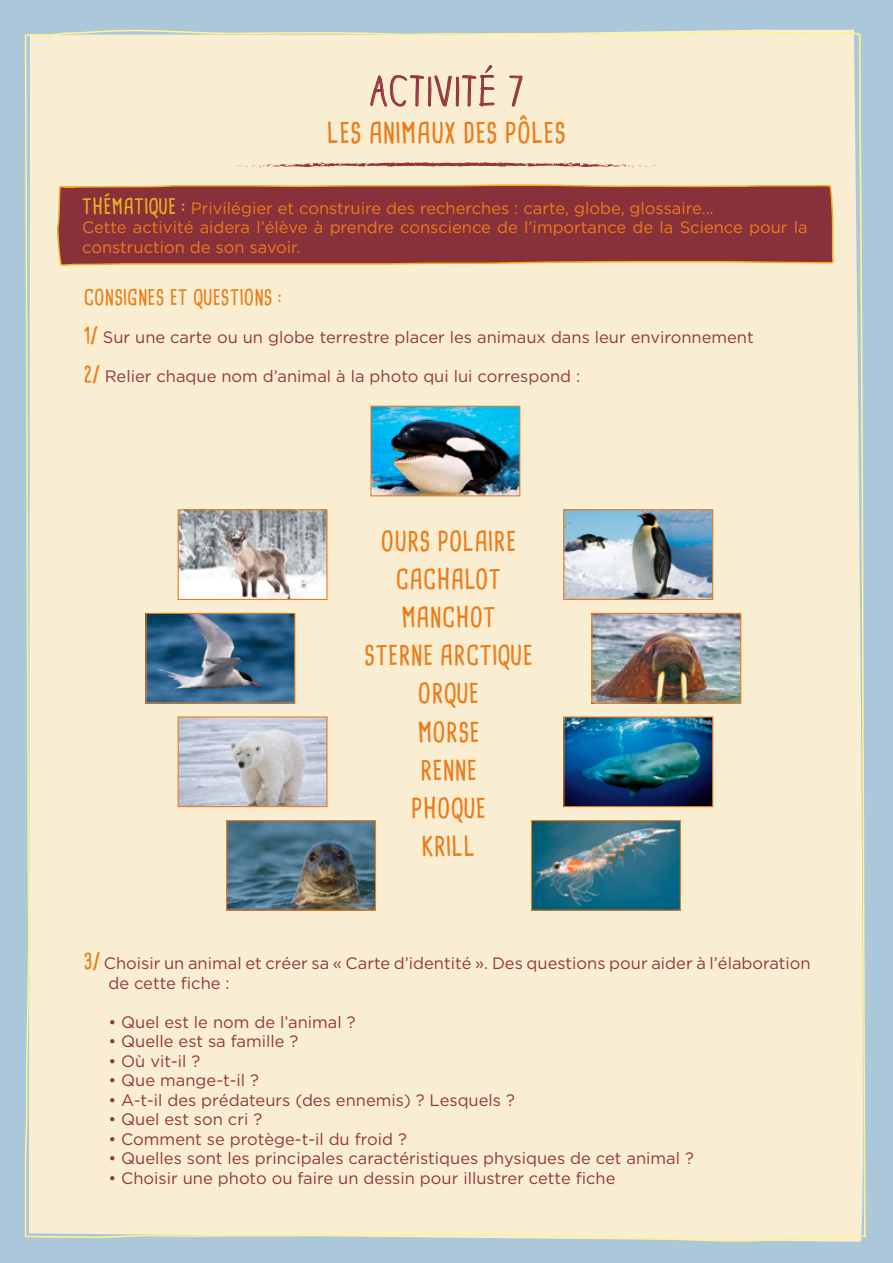
<style>
.page{position:relative;width:893px;height:1263px;background:#abc8db}
.page>*{position:absolute;margin:0;border:0;box-sizing:border-box;transform-origin:0 0}
.t1{font:39.9px "DINSKICASUALCONDENSED";color:#943641}
.t2{font:700 27.75px "Cardenio Modern";color:#ec7c1a}
.t3{font:700 26.7px/38.1px "Cardenio Modern";color:#ec7c1a;text-align:center}
.t4{font:700 21px "Cardenio Modern";color:#ec7c1a}
.t5{font:16.5px/19.5px "Gotham";color:#943641}
.t6{font:16.5px/19.5px "Gotham";color:#ec7c1a}
.s1{font-family:"Cardenio Modern";font-weight:700;font-size:21px;color:#f1af1d}
.s2{font-family:"Cardenio Modern";font-weight:700;font-size:21px;color:#ec7c1a}
</style>
<div class="page">
<div style="left:24px;top:29px;width:843px;height:1213px;background:#f9eed1"></div>
<svg style="left:57px;top:184px;width:777px;height:82px;background:#913e40"></svg>
<img style="left:372px;top:408px;width:146px;height:86px">
<div style="left:370px;top:406px;width:150px;height:90px;border:1px solid #ec7c1a"></div>
<img style="left:180px;top:511px;width:146px;height:87px">
<div style="left:178px;top:509px;width:150px;height:91px;border:1px solid #ec7c1a"></div>
<img style="left:565px;top:511px;width:146px;height:87px">
<div style="left:563px;top:509px;width:150px;height:91px;border:1px solid #ec7c1a"></div>
<img style="left:147px;top:615px;width:146px;height:87px">
<div style="left:145px;top:613px;width:150px;height:91px;border:1px solid #ec7c1a"></div>
<img style="left:593px;top:615px;width:146px;height:87px">
<div style="left:591px;top:613px;width:150px;height:91px;border:1px solid #ec7c1a"></div>
<img style="left:180px;top:718px;width:146px;height:87px">
<div style="left:178px;top:716px;width:150px;height:91px;border:1px solid #ec7c1a"></div>
<img style="left:565px;top:718px;width:146px;height:87px">
<div style="left:563px;top:716px;width:150px;height:91px;border:1px solid #ec7c1a"></div>
<img style="left:228px;top:822px;width:146px;height:87px">
<div style="left:226px;top:820px;width:150px;height:91px;border:1px solid #ec7c1a"></div>
<img style="left:533px;top:822px;width:146px;height:87px">
<div style="left:531px;top:820px;width:150px;height:91px;border:1px solid #ec7c1a"></div>
<h1 class="t1" style="left:369px;top:72px;width:157px">ActivitE 7</h1>
<h2 class="t2" style="left:327px;top:114px;width:240px">LES ANIMAUX DES PÔLES</h2>
<p class="t6" style="left:82px;top:198px;width:727px"><span class="s1">THÉMATIQUE :</span> Privilégier et construire des recherches : carte, globe, glossaire…<br>Cette activité aidera l’élève à prendre conscience de l’importance de la Science pour la construction de son savoir.</p>
<p class="t4" style="left:84px;top:283px;width:200px">CONSIGNES ET QUESTIONS :</p>
<p class="t5" style="left:84px;top:327px;width:672px"><span class="s2">1/</span> Sur une carte ou un globe terrestre placer les animaux dans leur environnement</p>
<p class="t5" style="left:84px;top:366px;width:498px"><span class="s2">2/</span> Relier chaque nom d’animal à la photo qui lui correspond :</p>
<h3 class="t3" style="left:364px;top:522px;width:170px">OURS POLAIRE<br>CACHALOT<br>MANCHOT<br>STERNE ARCTIQUE<br>ORQUE<br>MORSE<br>RENNE<br>PHOQUE<br>KRILL</h3>
<p class="t5" style="left:108px;top:953px;width:704px;text-indent:-25px"><span class="s2">3/</span> Choisir un animal et créer sa « Carte d’identité ». Des questions pour aider à l’élaboration de cette fiche :</p>
<p class="t5" style="left:108px;top:1012px;width:249px">• Quel est le nom de l’animal ?</p>
<p class="t5" style="left:108px;top:1031px;width:191px">• Quelle est sa famille ?</p>
<p class="t5" style="left:108px;top:1051px;width:93px">• Où vit-il ?</p>
<p class="t5" style="left:108px;top:1070px;width:152px">• Que mange-t-il ?</p>
<p class="t5" style="left:108px;top:1090px;width:408px">• A-t-il des prédateurs (des ennemis) ? Lesquels ?</p>
<p class="t5" style="left:108px;top:1109px;width:155px">• Quel est son cri ?</p>
<p class="t5" style="left:108px;top:1129px;width:300px">• Comment se protège-t-il du froid ?</p>
<p class="t5" style="left:108px;top:1148px;width:587px">• Quelles sont les principales caractéristiques physiques de cet animal ?</p>
<p class="t5" style="left:108px;top:1168px;width:508px">• Choisir une photo ou faire un dessin pour illustrer cette fiche</p>
</div>
